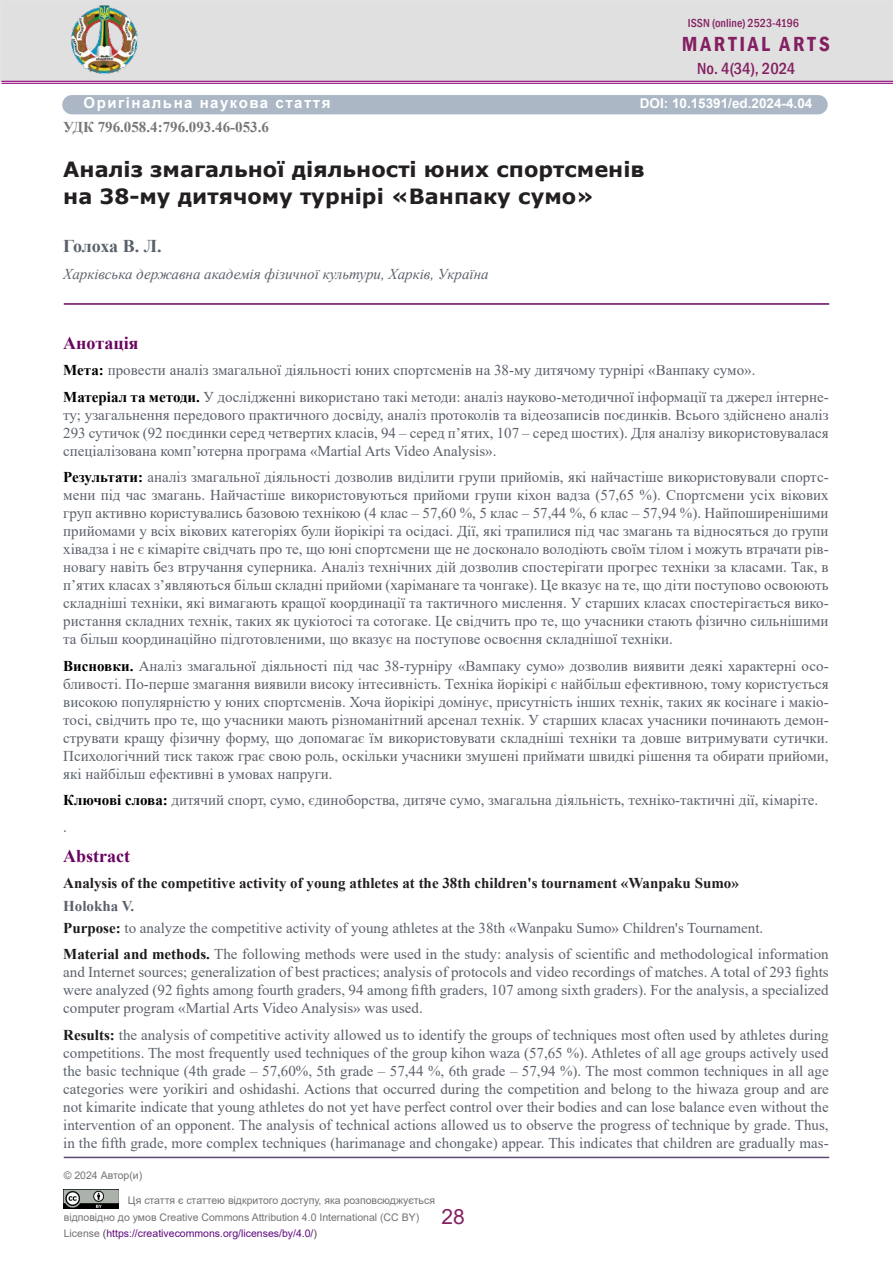
<style>
.page{position:relative;width:893px;height:1263px;background:#fff}
.page>*{position:absolute;margin:0;border:0;box-sizing:border-box;transform-origin:0 0}
.xfmc1{font:700 21px "Verdana";color:#231f20}
.t1{font:600 condensed 21px "Franklin Gothic";letter-spacing:.13em;color:#841f61}
.t2{font:21px "Arial";color:#841f61}
.Обычный{font:700 18px "Times New Roman";color:#690560}
.Обычный-2{font:700 18px "Times New Roman";letter-spacing:-.015em;color:#5b616b}
.t3{font:500 condensed 16.5px "Franklin Gothic";color:#841f61}
.Обычный-3{font:15px/18px "Times New Roman";color:#5b616b;text-align:justify}
.Обычный-4{font:700 15px "Times New Roman";color:#231f20}
.Обычный-5{font:italic 15px "Times New Roman";color:#5b616b}
.xfmc1-2{font:700 15px "Times New Roman";color:#777}
.t4{font:700 15px "Arial";letter-spacing:.1em;color:#fff}
.Обычный-6{font:700 15px "Times New Roman";color:#5b616b}
.t5{font:700 13.5px "Arial";color:#fff}
.t6{font:500 condensed 12px "Franklin Gothic";color:#841f61}
.t7{font:10.5px/16.5px "Arial";color:#767171}
.s1{font-weight:700;color:#000}
.s2{font-weight:700;color:#1c1b1b}
.s3{color:#434343}
.s4{color:#5f0b7e}
</style>
<div class="page">
<div style="left:0;top:0;width:893px;height:82px;background:#e0e0e0;border:2px solid #e1e2e4"></div>
<hr style="left:2px;top:81px;width:891px;height:1px;background:#9c248b">
<hr style="left:2px;top:83px;width:891px;height:1px;background:#9c248b">
<img style="left:71px;top:5px;width:67px;height:69px">
<hr style="left:64px;top:303px;width:765px;height:2px;background:#690560">
<hr style="left:64px;top:1157px;width:765px;height:1px;background:#5f4a76">
<div style="left:62px;top:94px;width:766px;height:21px;background:#abb7c5;border-radius:10px"></div>
<div style="left:61px;top:94px;width:768px;height:22px;border:2px solid #fff;border-radius:10px"></div>
<img style="left:63px;top:1189px;width:55px;height:20px">
<p class="t6" style="left:688px;top:15px;width:113px">ISSN (online) 2523-4196</p>
<h1 class="t1" style="left:682px;top:30px;width:149px">МARTIAL ARTS</h1>
<p class="t3" style="left:697px;top:58px;width:99px">No. 4(34), 2024</p>
<p class="t4" style="left:84px;top:92px;width:248px">Оригінальна наукова стаття</p>
<p class="t5" style="left:640px;top:94px;width:174px">DOI: 10.15391/ed.2024-4.04</p>
<p class="xfmc1-2" style="left:63px;top:116px;width:207px">УДК 796.058.4:796.093.46-053.6</p>
<p class="xfmc1" style="left:63px;top:154px;width:583px">Аналіз змагальної діяльності юних спортсменів</p>
<p class="xfmc1" style="left:63px;top:181px;width:532px">на 38-му дитячому турнірі «Ванпаку сумо»</p>
<p class="Обычный-2" style="left:63px;top:233px;width:100px">Голоха В. Л.</p>
<p class="Обычный-5" style="left:63px;top:264px;width:427px">Харківська державна академія фізичної культури, Харків, Україна</p>
<p class="Обычный" style="left:63px;top:330px;width:77px">Анотація</p>
<p class="Обычный-3" style="left:63px;top:361px;width:694px"><span class="s1">Мета:</span> провести аналіз змагальної діяльності юних спортсменів на 38-му дитячому турнірі «Ванпаку сумо».</p>
<p class="Обычный-3" style="left:63px;top:387px;width:767px"><span class="s1">Матеріал та методи.</span> У дослідженні використано такі методи: аналіз науково-методичної інформації та джерел інтерне&shy;ту; узагальнення передового практичного досвіду, аналіз протоколів та відеозаписів поєдинків. Всього здійснено аналіз 293 сутичок (92 поєдинки серед четвертих класів, 94 – серед п’ятих, 107 – серед шостих). Для аналізу використовувалася спеціалізована комп’ютерна програма «Martial Arts Video Analysis».</p>
<p class="Обычный-3" style="left:63px;top:468px;width:767px"><span class="s1">Результати:</span> аналіз змагальної діяльності дозволив виділити групи прийомів, які найчастіше використовували спортс&shy;мени під час змагань. Найчастіше використовуються прийоми групи кіхон вадза (57,65 %). Спортсмени усіх вікових груп активно користувались базовою технікою (4 клас – 57,60 %, 5 клас – 57,44 %, 6 клас – 57,94 %). Найпоширенішими прийомами у всіх вікових категоріях були йорікірі та осідасі. Дії, які трапилися під час змагань та відносяться до групи хівадза і не є кімаріте свідчать про те, що юні спортсмени ще не досконало володіють своїм тілом і можуть втрачати рів&shy;новагу навіть без втручання суперника. Аналіз технічних дій дозволив спостерігати прогрес техніки за класами. Так, в п’ятих класах з’являються більш складні прийоми (харіманаге та чонгаке). Це вказує на те, що діти поступово освоюють складніші техніки, які вимагають кращої координації та тактичного мислення. У старших класах спостерігається вико&shy;ристання складних технік, таких як цукіотосі та сотогаке. Це свідчить про те, що учасники стають фізично сильнішими та більш координаційно підготовленими, що вказує на поступове освоєння складнішої техніки.</p>
<p class="Обычный-3" style="left:63px;top:656px;width:767px"><span class="s1">Висновки.</span> Аналіз змагальної діяльності під час 38-турніру «Вампаку сумо» дозволив виявити деякі характерні осо&shy;бливості. По-перше змагання виявили високу інтесивність. Техніка йорікірі є найбільш ефективною, тому користується високою популярністю у юних спортсменів. Хоча йорікірі домінує, присутність інших технік, таких як косінаге і макіо&shy;тосі, свідчить про те, що учасники мають різноманітний арсенал технік. У старших класах учасники починають демон&shy;струвати кращу фізичну форму, що допомагає їм використовувати складніші техніки та довше витримувати сутички.<br>Психологічний тиск також грає свою роль, оскільки учасники змушені приймати швидкі рішення та обирати прийоми, які найбільш ефективні в умовах напруги.</p>
<p class="Обычный-3" style="left:63px;top:791px;width:757px"><span class="s1">Ключові слова:</span> дитячий спорт, сумо, єдиноборства, дитяче сумо, змагальна діяльність, техніко-тактичні дії, кімаріте.</p>
<p class="Обычный-3" style="left:63px;top:817px;width:5px">.</p>
<p class="Обычный" style="left:63px;top:843px;width:68px">Abstract</p>
<p class="Обычный-4" style="left:63px;top:872px;width:677px">Analysis of the competitive activity of young athletes at the 38th children's tournament «Wanpaku Sumo»</p>
<p class="Обычный-6" style="left:63px;top:895px;width:73px">Holokha V.</p>
<p class="Обычный-3" style="left:63px;top:918px;width:702px"><span class="s2">Purpose:</span> to analyze the competitive activity of young athletes at the 38th «Wanpaku Sumo» Children's Tournament.</p>
<p class="Обычный-3" style="left:63px;top:945px;width:767px"><span class="s2">Material and methods.</span> The following methods were used in the study: analysis of scientific and methodological information and Internet sources; generalization of best practices; analysis of protocols and video recordings of matches. A total of 293 fights were analyzed (92 fights among fourth graders, 94 among fifth graders, 107 among sixth graders). For the analysis, a specialized computer program «Martial Arts Video Analysis» was used.</p>
<p class="Обычный-3" style="left:63px;top:1025px;width:767px"><span class="s2">Results:</span> the analysis of competitive activity allowed us to identify the groups of techniques most often used by athletes during competitions. The most frequently used techniques of the group kihon waza (57,65 %). Athletes of all age groups actively used the basic technique (4th grade – 57,60%, 5th grade – 57,44 %, 6th grade – 57,94 %). The most common techniques in all age categories were yorikiri and oshidashi. Actions that occurred during the competition and belong to the hiwaza group and are not kimarite indicate that young athletes do not yet have perfect control over their bodies and can lose balance even without the intervention of an opponent. The analysis of technical actions allowed us to observe the progress of technique by grade. Thus, in the fifth grade, more complex techniques (harimanage and chongake) appear. This indicates that children are gradually mas-</p>
<p class="t7" style="left:64px;top:1167px;width:80px">© 2024 Автор(и)</p>
<p class="t7" style="left:64px;top:1192px;width:373px;text-indent:64px">Ця стаття є статтею відкритого доступу, яка розповсюджується відповідно до умов Creative Commons Attribution 4.0 International (CC BY)<br>License <span class="s3">(</span><span class="s4">https://creativecommons.org/licenses/by/4.0/</span><span class="s3">)</span></p>
<h1 class="t2" style="left:442px;top:1202px;width:25px">28</h1>
</div>
